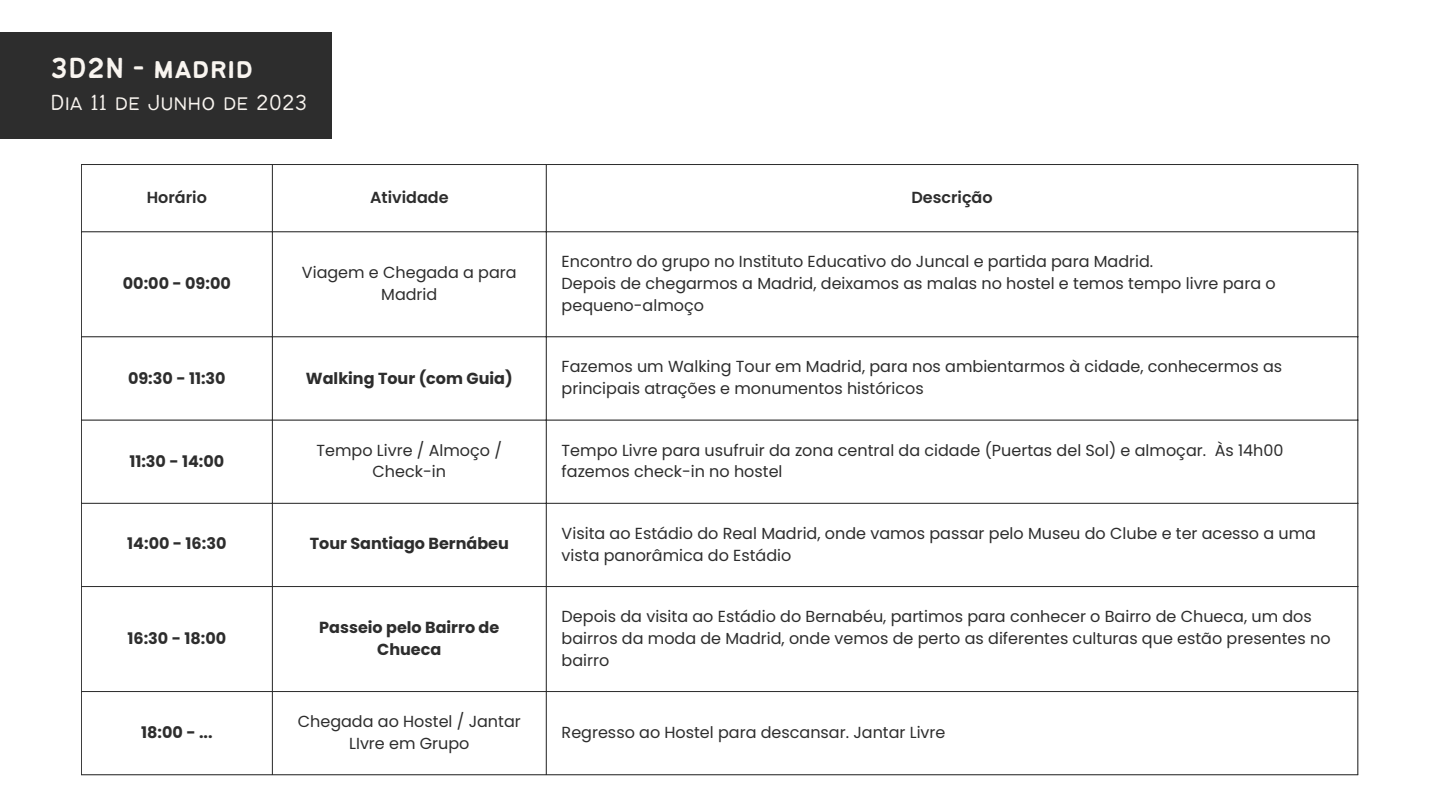
<style>
.page{position:relative;width:1440px;height:810px;background:#fff}
.page>*{position:absolute;margin:0;border:0;box-sizing:border-box;transform-origin:0 0}
.t1{font:32px "Bantayog";color:#f9f5f0}
.t2{font:300 24px "Bantayog";color:#f9f5f0}
.t3{font:16px/21.8px "Poppins";color:#2d2d2d}
.t4{font:700 16px/21.8px "Poppins";color:#2d2d2d;text-align:center}
.t5{font:600 16px "Poppins";color:#2d2d2d}
</style>
<div class="page">
<div style="left:0;top:32px;width:332px;height:107px;background:#2d2d2d"></div>
<hr style="left:81px;top:165px;width:1px;height:609px;background:#2d2d2d">
<hr style="left:272px;top:165px;width:1px;height:609px;background:#2d2d2d">
<hr style="left:546px;top:165px;width:1px;height:609px;background:#2d2d2d">
<hr style="left:1358px;top:165px;width:1px;height:609px;background:#2d2d2d">
<hr style="left:81px;top:164px;width:1277px;height:1px;background:#2d2d2d">
<hr style="left:81px;top:231px;width:1277px;height:1px;background:#2d2d2d">
<hr style="left:81px;top:336px;width:1277px;height:1px;background:#2d2d2d">
<hr style="left:81px;top:420px;width:1277px;height:1px;background:#2d2d2d">
<hr style="left:81px;top:503px;width:1277px;height:1px;background:#2d2d2d">
<hr style="left:81px;top:586px;width:1277px;height:1px;background:#2d2d2d">
<hr style="left:81px;top:691px;width:1277px;height:1px;background:#2d2d2d">
<hr style="left:81px;top:774px;width:1277px;height:1px;background:#2d2d2d">
<h1 class="t1" style="left:51px;top:56px;width:204px">3D2N - madrid</h1>
<h2 class="t2" style="left:51px;top:93px;width:258px">Dia 11 de Junho de 2023</h2>
<p class="t5" style="left:147px;top:186px;width:62px">Horário</p>
<p class="t5" style="left:370px;top:186px;width:80px">Atividade</p>
<p class="t5" style="left:911px;top:186px;width:83px">Descrição</p>
<p class="t4" style="left:123px;top:273px;width:109px">00:00 - 09:00</p>
<p class="t3" style="left:302px;top:261px;width:216px;text-align:center">Viagem e Chegada a para<br>Madrid</p>
<p class="t3" style="left:562px;top:251px;width:716px">Encontro do grupo no Instituto Educativo do Juncal e partida para Madrid.<br>Depois de chegarmos a Madrid, deixamos as malas no hostel e temos tempo livre para o pequeno-almoço</p>
<p class="t4" style="left:128px;top:367px;width:99px">09:30 - 11:30</p>
<p class="t4" style="left:306px;top:367px;width:208px">Walking Tour (com Guia)</p>
<p class="t3" style="left:562px;top:356px;width:722px">Fazemos um Walking Tour em Madrid, para nos ambientarmos à cidade, conhecermos as principais atrações e monumentos históricos</p>
<p class="t4" style="left:129px;top:450px;width:96px">11:30 - 14:00</p>
<p class="t3" style="left:317px;top:439px;width:187px;text-align:center">Tempo Livre / Almoço /<br>Check-in</p>
<p class="t3" style="left:562px;top:439px;width:723px">Tempo Livre para usufruir da zona central da cidade (Puertas del Sol) e almoçar. Às 14h00 fazemos check-in no hostel</p>
<p class="t4" style="left:127px;top:533px;width:101px">14:00 - 16:30</p>
<p class="t4" style="left:310px;top:533px;width:201px">Tour Santiago Bernábeu</p>
<p class="t3" style="left:562px;top:522px;width:756px">Visita ao Estádio do Real Madrid, onde vamos passar pelo Museu do Clube e ter acesso a uma vista panorâmica do Estádio</p>
<p class="t4" style="left:128px;top:627px;width:100px">16:30 - 18:00</p>
<p class="t4" style="left:319px;top:617px;width:181px">Passeio pelo Bairro de<br>Chueca</p>
<p class="t3" style="left:562px;top:606px;width:771px">Depois da visita ao Estádio do Bernabéu, partimos para conhecer o Bairro de Chueca, um dos bairros da moda de Madrid, onde vemos de perto as diferentes culturas que estão presentes no bairro</p>
<p class="t4" style="left:141px;top:722px;width:73px">18:00 - ...</p>
<p class="t3" style="left:298px;top:711px;width:224px;text-align:center">Chegada ao Hostel / Jantar<br>LIvre em Grupo</p>
<p class="t3" style="left:562px;top:722px;width:385px">Regresso ao Hostel para descansar. Jantar Livre</p>
</div>
